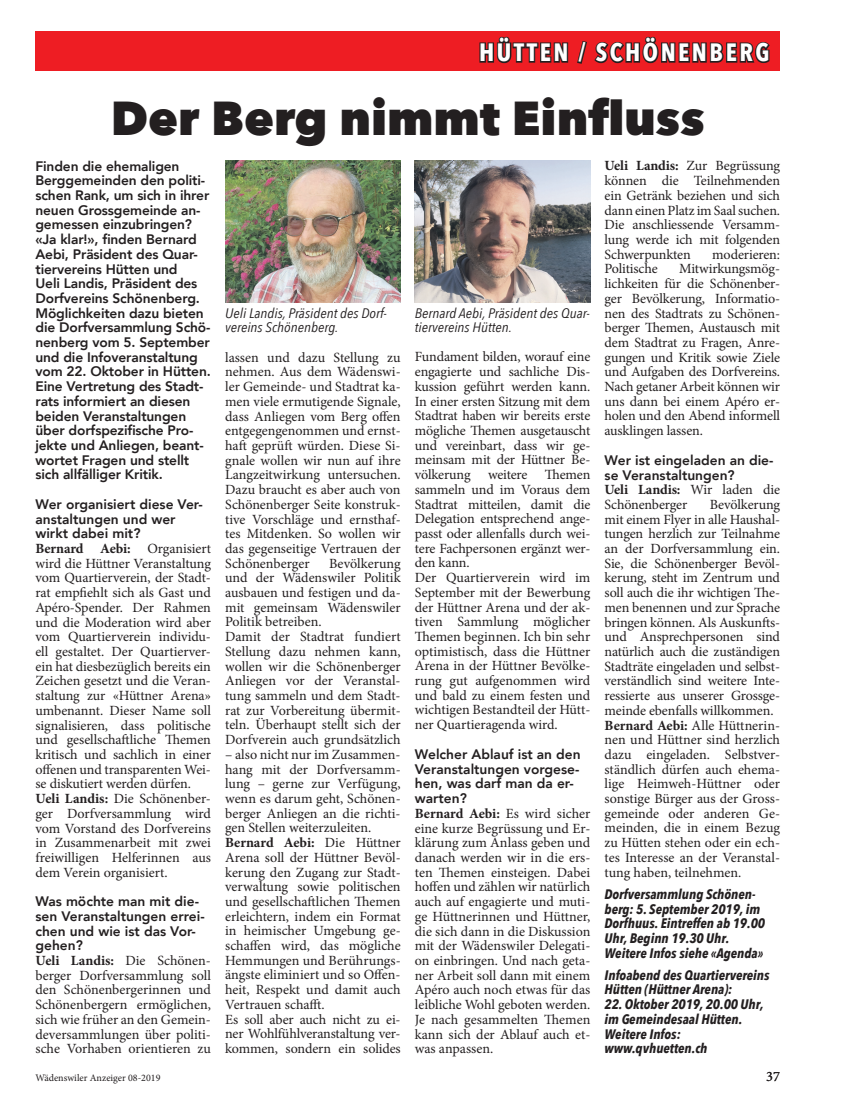
<style>
.page{position:relative;width:851px;height:1117px;background:#fff}
.page>*{position:absolute;margin:0;border:0;box-sizing:border-box;transform-origin:0 0}
.t1{font:800 47.5px "Avenir Next";color:#231f20}
.t2{font:700 25px "Avenir Next Condensed";letter-spacing:.1em;color:#fff}
.t3{font:14.38px "Minion Pro";color:#231f20}
.t4{font:14px/14.8px "Minion Pro";letter-spacing:-.005em;color:#231f20}
.t5{font:800 13.75px/14.8px "Avenir";letter-spacing:-.01em;color:#231f20}
.t6{font:italic 700 13.75px/14.8px "Avenir Next Condensed";color:#231f20}
.t7{font:italic 13.75px/14.8px "Avenir Next Condensed";color:#231f20;scale:1.1 1}
.t8{font:10px "Minion Pro";color:#231f20}
.s1{font-weight:700}
</style>
<div class="page">
<div style="left:35px;top:32px;width:745px;height:39px;background:#ee1d23"></div>
<svg style="left:479px;top:36px;width:90px;height:28px"></svg>
<svg style="left:577px;top:36px;width:193px;height:28px"></svg>
<img style="left:225px;top:160px;width:175px;height:143px">
<img style="left:415px;top:160px;width:175px;height:143px">
<h2 class="t2" style="left:479px;top:37px;width:292px">HÜTTEN / SCHÖNENBERG</h2>
<h1 class="t1" style="left:111px;top:89px;width:595px">Der Berg nimmt Einfluss</h1>
<p class="t5" style="left:35px;top:158px;width:177px">Finden die ehemaligen<br>Berggemeinden den politi&shy;schen Rank, um sich in ihrer neuen Grossgemeinde an&shy;gemessen einzubringen? «Ja klar!», finden Bernard<br>Aebi, Präsident des Quar&shy;tiervereins Hütten und<br>Ueli Landis, Präsident des<br>Dorfvereins Schönenberg.<br>Möglichkeiten dazu bieten die Dorfversammlung Schö&shy;nenberg vom 5. September und die Infoveranstaltung vom 22. Oktober in Hütten.<br>Eine Vertretung des Stadt&shy;rats informiert an diesen beiden Veranstaltungen über dorfspezifische Pro&shy;jekte und Anliegen, beant&shy;wortet Fragen und stellt sich allfälliger Kritik.</p>
<p class="t5" style="left:35px;top:496px;width:169px">Wer organisiert diese Ver&shy;anstaltungen und wer wirkt dabei mit?</p>
<p class="t4" style="left:35px;top:541px;width:177px"><span class="s1">Bernard Aebi:</span> Organisiert wird die Hüttner Veranstaltung vom Quartierverein, der Stadt&shy;rat empfiehlt sich als Gast und<br>Apéro-Spender. Der Rahmen und die Moderation wird aber vom Quartierverein individu&shy;ell gestaltet. Der Quartierver&shy;ein hat diesbezüglich bereits ein<br>Zeichen gesetzt und die Veran&shy;staltung zur «Hüttner Arena» umbenannt. Dieser Name soll signalisieren, dass politische und gesellschaftliche Themen kritisch und sachlich in einer offenen und transparenten Wei&shy;se diskutiert werden dürfen.<br><span class="s1">Ueli Landis:</span> Die Schönenber&shy;ger Dorfversammlung wird vom Vorstand des Dorfvereins in Zusammenarbeit mit zwei freiwilligen Helferinnen aus dem Verein organisiert.</p>
<p class="t5" style="left:35px;top:893px;width:171px">Was möchte man mit die&shy;sen Veranstaltungen errei&shy;chen und wie ist das Vor&shy;gehen?</p>
<p class="t4" style="left:35px;top:953px;width:177px;text-align:justify"><span class="s1">Ueli Landis:</span> Die Schönen&shy;berger Dorfversammlung soll den Schönenbergerinnen und Schönenbergern ermöglichen, sich wie früher an den Gemein&shy;deversammlungen über politi&shy;sche Vorhaben orientieren zu</p>
<p class="t4" style="left:604px;top:159px;width:177px;text-align:justify"><span class="s1">Ueli Landis:</span> Zur Begrüssung können die Teilnehmenden ein Getränk beziehen und sich dann einen Platz im Saal suchen.<br>Die anschliessende Versamm&shy;lung werde ich mit folgenden Schwerpunkten</p>
<p class="t4" style="left:712px;top:247px;width:69px">moderieren:</p>
<p class="t4" style="left:604px;top:261px;width:177px;text-align:justify;text-indent:75px">Mitwirkungsmög&shy;lichkeiten für die Schönenber&shy;ger Bevölkerung, Informatio&shy;nen des Stadtrats zu Schönen&shy;berger Themen, Austausch mit dem Stadtrat zu Fragen, Anre&shy;gungen und Kritik sowie Ziele und Aufgaben des Dorfvereins.<br>Nach getaner Arbeit können wir uns dann bei einem Apéro er&shy;holen und den Abend informell ausklingen lassen.</p>
<p class="t5" style="left:604px;top:452px;width:170px">Wer ist eingeladen an die&shy;se Veranstaltungen?</p>
<p class="t4" style="left:604px;top:482px;width:177px"><span class="s1">Ueli Landis:</span> Wir laden die<br>Schönenberger</p>
<p class="t4" style="left:604px;top:261px;width:55px">Politische</p>
<p class="t7" style="left:225px;top:305px;width:148px">Ueli Landis, Präsident des Dorf&shy;vereins Schönenberg.</p>
<p class="t7" style="left:415px;top:305px;width:161px">Bernard Aebi, Präsident des Quar&shy;tiervereins Hütten.</p>
<p class="t4" style="left:415px;top:349px;width:177px">Fundament bilden, worauf eine engagierte und sachliche Dis&shy;kussion geführt werden kann.<br>In einer ersten Sitzung mit dem<br>Stadtrat haben wir bereits erste mögliche Themen ausgetauscht und vereinbart, dass wir ge&shy;meinsam mit der Hüttner Be&shy;völkerung weitere Themen sammeln und im Voraus dem<br>Stadtrat mitteilen, damit die<br>Delegation entsprechend ange&shy;passt oder allenfalls durch wei&shy;tere Fachpersonen ergänzt wer&shy;den kann.<br>Der Quartierverein wird im<br>September mit der Bewerbung der Hüttner Arena und der ak&shy;tiven Sammlung möglicher<br>Themen beginnen. Ich bin sehr optimistisch, dass die Hüttner<br>Arena in der Hüttner Bevölke&shy;rung gut aufgenommen wird und bald zu einem festen und wichtigen Bestandteil der Hütt&shy;ner Quartieragenda wird.</p>
<p class="t5" style="left:415px;top:746px;width:167px">Welcher Ablauf ist an den<br>Veranstaltungen vorgese&shy;hen, was darf man da er&shy;warten?</p>
<p class="t4" style="left:415px;top:805px;width:177px;text-align:justify"><span class="s1">Bernard Aebi:</span> Es wird sicher eine kurze Begrüssung und Er&shy;klärung zum Anlass geben und danach werden wir in die ers&shy;ten Themen einsteigen. Dabei hoffen und zählen wir natürlich auch auf engagierte und muti&shy;ge Hüttnerinnen und Hüttner, die sich dann in die Diskussion mit der Wädenswiler Delegati&shy;on einbringen. Und nach geta&shy;ner Arbeit soll dann mit einem Apéro auch noch etwas für das leibliche Wohl geboten werden.<br>Je nach gesammelten Themen kann sich der Ablauf auch et&shy;was anpassen.</p>
<p class="t4" style="left:225px;top:350px;width:177px;text-align:justify">lassen und dazu Stellung zu nehmen. Aus dem Wädenswi&shy;ler Gemeinde- und Stadtrat ka&shy;men viele ermutigende Signale, dass Anliegen vom Berg offen entgegengenommen und ernst&shy;haft geprüft würden. Diese Si&shy;gnale wollen wir nun auf ihre Langzeitwirkung untersuchen.<br>Dazu braucht es aber auch von Schönenberger Seite konstruk&shy;tive Vorschläge und ernsthaf&shy;tes Mitdenken. So wollen wir das gegenseitige Vertrauen der Schönenberger</p>
<p class="t4" style="left:604px;top:497px;width:177px;text-indent:105px">Bevölkerung mit einem Flyer in alle Haushal&shy;tungen herzlich zur Teilnahme an der Dorfversammlung ein.<br>Sie, die Schönenberger Bevöl&shy;kerung, steht im Zentrum und soll auch die ihr wichtigen The&shy;men benennen und zur Sprache bringen können. Als Auskunfts&shy;und Ansprechpersonen sind natürlich auch die zuständigen<br>Stadträte eingeladen und selbst&shy;verständlich sind weitere Inte&shy;ressierte aus unserer Grossge&shy;meinde ebenfalls willkommen.<br><span class="s1">Bernard Aebi:</span> Alle Hüttnerin&shy;nen und Hüttner sind herzlich dazu eingeladen. Selbstver&shy;ständlich dürfen auch ehema&shy;lige Heimweh-Hüttner oder sonstige Bürger aus der Gross&shy;gemeinde oder anderen Ge&shy;meinden, die in einem Bezug zu Hütten stehen oder ein ech&shy;tes Interesse an der Veranstal&shy;tung haben, teilnehmen.</p>
<p class="t6" style="left:604px;top:886px;width:162px">Dorfversammlung Schönen&shy;berg: 5. September 2019, im<br>Dorfhuus. Eintreffen ab 19.00<br>Uhr, Beginn 19.30 Uhr.<br>Weitere Infos siehe «Agenda»</p>
<p class="t6" style="left:604px;top:967px;width:166px">Infoabend des Quartiervereins<br>Hütten (Hüttner Arena):</p>
<p class="t6" style="left:604px;top:996px;width:160px">22. Oktober 2019, 20.00 Uhr, im Gemeindesaal Hütten.<br>Weitere Infos: www.qvhuetten.ch</p>
<p class="t4" style="left:225px;top:555px;width:177px;text-indent:104px">Bevölkerung und der Wädenswiler Politik ausbauen und festigen und da&shy;mit gemeinsam Wädenswiler<br>Politik betreiben.<br>Damit der Stadtrat fundiert<br>Stellung dazu nehmen kann, wollen wir die Schönenberger<br>Anliegen vor der Veranstal&shy;tung sammeln und dem Stadt&shy;rat zur Vorbereitung übermit&shy;teln. Überhaupt stellt sich der<br>Dorfverein auch grundsätzlich</p>
<p class="t4" style="left:225px;top:746px;width:177px">– also nicht nur im Zusammen&shy;hang mit der Dorfversamm&shy;lung – gerne zur Verfügung, wenn es darum geht, Schönen&shy;berger Anliegen an die richti&shy;gen Stellen weiterzuleiten.<br><span class="s1">Bernard Aebi:</span> Die Hüttner<br>Arena soll der Hüttner Bevöl&shy;kerung den Zugang zur Stadt&shy;verwaltung sowie politischen und gesellschaftlichen Themen erleichtern, indem ein Format in heimischer Umgebung ge&shy;schaffen wird, das mögliche<br>Hemmungen und Berührungs&shy;ängste eliminiert und so Offen&shy;heit, Respekt und damit auch<br>Vertrauen schafft.<br>Es soll aber auch nicht zu ei&shy;ner Wohlfühlveranstaltung ver&shy;kommen, sondern ein solides</p>
<p class="t8" style="left:35px;top:1071px;width:126px">Wädenswiler Anzeiger 08-2019</p>
<p class="t3" style="left:766px;top:1066px;width:15px">37</p>
</div>
